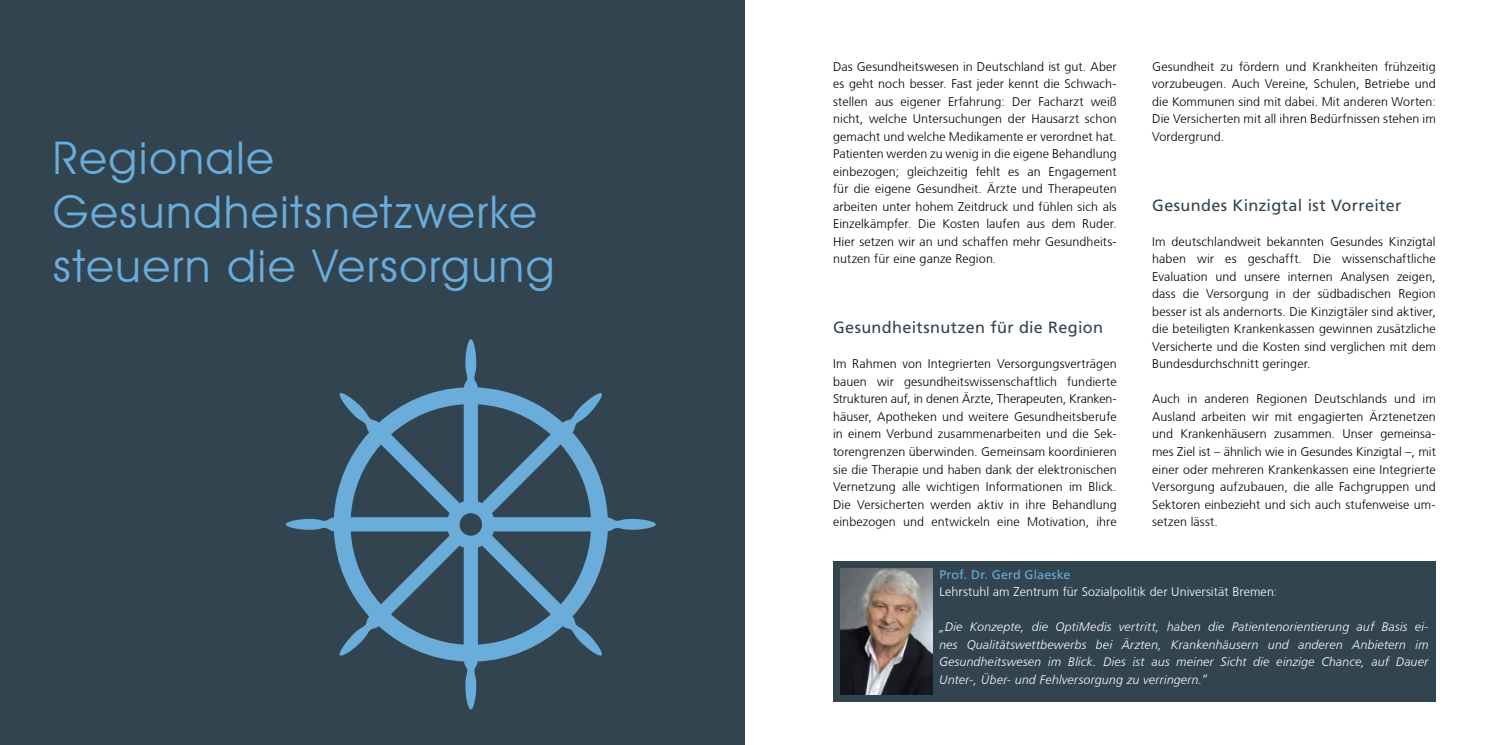
<style>
.page{position:relative;width:1489px;height:745px;background:#fff}
.page>*{position:absolute;margin:0;border:0;box-sizing:border-box;transform-origin:0 0}
.t1{font:45px/54px "Avant Garde IT Cby BT";letter-spacing:.045em;color:#6aacda}
.t2{font:16.25px "Frutiger LT";letter-spacing:.02em;color:#324450}
.t3{font:300 12.5px/17.5px "Frutiger CE";letter-spacing:.01em;color:#000;text-align:justify}
.t4{font:12.5px/17.5px "Humanist 777 BT Light Italic B";letter-spacing:.01em;color:#fff;text-align:justify}
.t5{font:300 12.5px "Frutiger CE";letter-spacing:.01em;color:#fff}
.t6{font:12.5px "Frutiger LT";letter-spacing:.015em;color:#6aacda}
</style>
<div class="page">
<div style="left:0;top:0;width:744px;height:744px;background:#324450"></div>
<svg style="left:286px;top:339px;width:370px;height:370px"></svg>
<div style="left:833px;top:560px;width:602px;height:140px;background:#324450"></div>
<img style="left:840px;top:568px;width:92px;height:125px">
<h1 class="t1" style="left:53px;top:130px;width:502px">Regionale<br>Gesundheitsnetzwerke steuern die Versorgung</h1>
<p class="t3" style="left:833px;top:57px;width:285px">Das Gesundheitswesen in Deutschland ist gut. Aber es geht noch besser. Fast jeder kennt die Schwach&shy;stellen aus eigener Erfahrung: Der Facharzt weiß nicht, welche Untersuchungen der Hausarzt schon gemacht und welche Medikamente er verordnet hat.<br>Patienten werden zu wenig in die eigene Behandlung einbezogen; gleichzeitig fehlt es an Engagement für die eigene Gesundheit. Ärzte und Therapeuten arbeiten unter hohem Zeitdruck und fühlen sich als Einzelkämpfer. Die Kosten laufen aus dem Ruder.<br>Hier setzen wir an und schaffen mehr Gesundheits&shy;nutzen für eine ganze Region.</p>
<h2 class="t2" style="left:833px;top:318px;width:271px">Gesundheitsnutzen für die Region</h2>
<p class="t3" style="left:833px;top:355px;width:285px">Im Rahmen von Integrierten Versorgungsverträgen bauen wir gesundheitswissenschaftlich fundierte Strukturen auf, in denen Ärzte, Therapeuten, Kranken&shy;häuser, Apotheken und weitere Gesundheitsberufe in einem Verbund zusammenarbeiten und die Sek&shy;torengrenzen überwinden. Gemeinsam koordinieren sie die Therapie und haben dank der elektronischen Vernetzung alle wichtigen Informationen im Blick.<br>Die Versicherten werden aktiv in ihre Behandlung einbezogen und entwickeln eine Motivation, ihre</p>
<p class="t3" style="left:1152px;top:57px;width:285px">Gesundheit zu fördern und Krankheiten frühzeitig vorzubeugen. Auch Vereine, Schulen, Betriebe und die Kommunen sind mit dabei. Mit anderen Worten:<br>Die Versicherten mit all ihren Bedürfnissen stehen im Vordergrund.</p>
<h2 class="t2" style="left:1152px;top:195px;width:251px">Gesundes Kinzigtal ist Vorreiter</h2>
<p class="t3" style="left:1152px;top:232px;width:285px">Im deutschlandweit bekannten Gesundes Kinzigtal haben wir es geschafft. Die wissenschaftliche Evaluation und unsere internen Analysen zeigen, dass die Versorgung in der südbadischen Region besser ist als andernorts. Die Kinzigtäler sind aktiver, die beteiligten Krankenkassen gewinnen zusätzliche Versicherte und die Kosten sind verglichen mit dem Bundesdurchschnitt geringer.</p>
<p class="t3" style="left:1152px;top:390px;width:285px">Auch in anderen Regionen Deutschlands und im Ausland arbeiten wir mit engagierten Ärztenetzen und Krankenhäusern zusammen. Unser gemeinsa&shy;mes Ziel ist – ähnlich wie in Gesundes Kinzigtal –, mit einer oder mehreren Krankenkassen eine Integrierte Versorgung aufzubauen, die alle Fachgruppen und Sektoren einbezieht und sich auch stufenweise um&shy;setzen lässt.</p>
<p class="t6" style="left:939px;top:566px;width:132px">Prof. Dr. Gerd Glaeske</p>
<p class="t5" style="left:939px;top:584px;width:339px">Lehrstuhl am Zentrum für Sozialpolitik der Universität Bremen:</p>
<p class="t4" style="left:939px;top:617px;width:490px">„Die Konzepte, die OptiMedis vertritt, haben die Patientenorientierung auf Basis ei&shy;nes Qualitätswettbewerbs bei Ärzten, Krankenhäusern und anderen Anbietern im Gesundheitswesen im Blick. Dies ist aus meiner Sicht die einzige Chance, auf Dauer Unter-, Über- und Fehlversorgung zu verringern.“</p>
</div>
